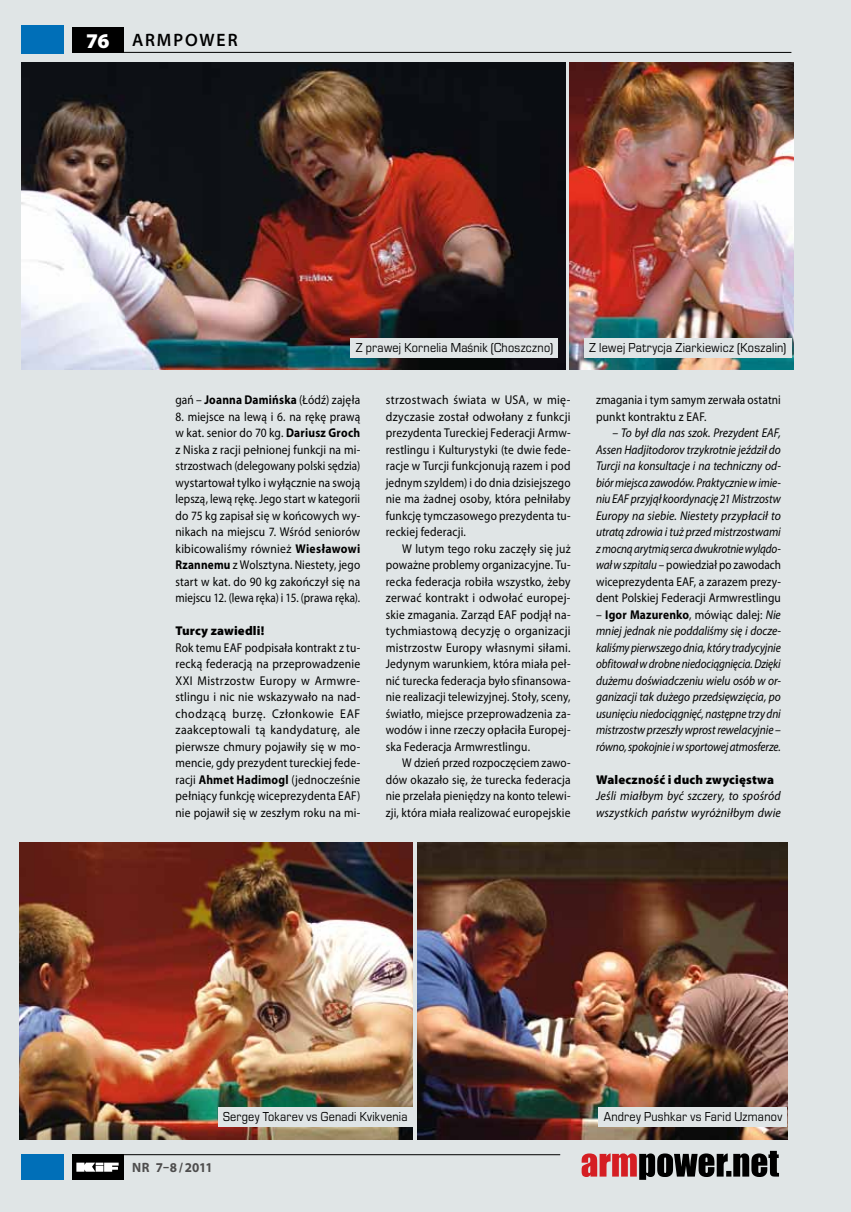
<style>
.page{position:relative;width:851px;height:1212px;background:#fff}
.page>*{position:absolute;margin:0;border:0;box-sizing:border-box;transform-origin:0 0}
.t1{font:900 21px "Myriad Pro";color:#fff}
.t2{font:600 semi-expanded 18px "Myriad Pro";color:#000;scale:.9 1}
.t3{font:13.5px "Eurostile TCE";letter-spacing:.02em;color:#000;scale:.9 1}
.t4{font:700 semi-expanded 13.5px "Myriad Pro";letter-spacing:-.005em;color:#4e4d4d;scale:.9 1}
.t5{font:12.75px/16.5px "Myriad Pro";letter-spacing:.015em;color:#000;text-align:justify;scale:.9 1}
.t6{font:italic 12.75px/16.5px "Myriad Pro";letter-spacing:-.005em;color:#000;text-align:justify;scale:.9 1}
.t7{font:12.75px/16.5px "Myriad Pro";letter-spacing:.015em;color:#000;text-align:justify;scale:.93 1}
.t8{font:12.75px/16.5px "Myriad Pro";letter-spacing:.015em;color:#000;text-align:justify;scale:.88 1}
.t9{font:italic 12.75px/16.5px "Myriad Pro";letter-spacing:.015em;color:#000;scale:.93 1}
.t10{font:12.75px/16.5px "Myriad Pro";letter-spacing:.015em;color:#000;scale:.89 1}
.t11{font:900 12.75px "Myriad Pro";letter-spacing:.01em;color:#000}
.s1{font-weight:700}
.s2{font-style:normal}
.s3{font-weight:700;font-style:normal}
</style>
<div class="page">
<div style="left:0;top:0;width:850px;height:1212px;background:#e0e5e6"></div>
<img style="left:21px;top:62px;width:544px;height:307px">
<img style="left:19px;top:842px;width:394px;height:298px">
<img style="left:569px;top:62px;width:224px;height:307px">
<img style="left:417px;top:842px;width:370px;height:298px">
<div style="left:350px;top:338px;width:208px;height:19px;background:#e0e5e6"></div>
<div style="left:218px;top:1107px;width:195px;height:19px;background:#e0e5e6"></div>
<div style="left:598px;top:1107px;width:189px;height:19px;background:#e0e5e6"></div>
<div style="left:584px;top:338px;width:207px;height:19px;background:#e0e5e6"></div>
<hr style="left:72px;top:52px;width:719px;height:1px;background:#000">
<div style="left:21px;top:25px;width:43px;height:29px;background:#006fb8"></div>
<div style="left:21px;top:1154px;width:43px;height:26px;background:#006fb8"></div>
<div style="left:72px;top:27px;width:51px;height:25px;background:#000"></div>
<div style="left:72px;top:1154px;width:51px;height:26px;background:#000"></div>
<svg style="left:76px;top:1162px;width:43px;height:10px"></svg>
<hr style="left:72px;top:1154px;width:488px;height:1px;background:#000">
<svg style="left:581px;top:1151px;width:197px;height:29px"></svg>
<h1 class="t1" style="left:86px;top:26px;width:25px">76</h1>
<h2 class="t2" style="left:132px;top:30px;width:62px">ARMPOW</h2>
<h2 class="t2" style="left:216px;top:30px;width:23px">ER</h2>
<p class="t3" style="left:355px;top:340px;width:221px">Z prawej Kornelia Maśnik (Choszczno)</p>
<p class="t5" style="left:175px;top:392px;width:207px">gań – <span class="s1">Joanna Damińska</span> (Łódź) zajęła</p>
<p class="t5" style="left:175px;top:408px;width:207px">8. miejsce na lewą i 6. na rękę prawą w kat. senior do 70 kg. <span class="s1">Dariusz Groch </span>z Niska z racji pełnionej funkcji na mi&shy;strzostwach (delegowany polski sędzia) wystartował tylko i wyłącznie na swoją lepszą, lewą rękę. Jego start w kategorii do 75 kg zapisał się w końcowych wy&shy;nikach na miejscu 7. Wśród seniorów kibicowaliśmy również <span class="s1">Wiesławowi Rzannemu</span> z Wolsztyna. Niestety, jego start w kat. do 90 kg zakończył się na miejscu 12. (lewa ręka) i 15. (prawa ręka).</p>
<p class="t11" style="left:175px;top:622px;width:90px">Turcy zawiedli!</p>
<p class="t5" style="left:175px;top:639px;width:207px">Rok temu EAF podpisała kontrakt z tu&shy;recką federacją na przeprowadzenie XXI Mistrzostw Europy w Armwre&shy;stlingu i nic nie wskazywało na nad&shy;chodzącą burzę. Członkowie EAF zaakceptowali tą kandydaturę, ale pierwsze chmury pojawiły się w mo&shy;mencie, gdy prezydent tureckiej fede&shy;racji <span class="s1">Ahmet Hadimogl</span> (jednocześnie pełniący funkcję wiceprezydenta EAF) nie pojawił się w zeszłym roku na mi-</p>
<p class="t7" style="left:386px;top:392px;width:200px">strzostwach świata w USA, w mię&shy;dzyczasie został odwołany z funkcji prezydenta Tureckiej Federacji Armw&shy;restlingu i Kulturystyki (te dwie fede&shy;racje w Turcji funkcjonują razem i pod jednym szyldem) i do dnia dzisiejszego nie ma żadnej osoby, która pełniłaby funkcję tymczasowego prezydenta tu&shy;reckiej federacji.</p>
<p class="t5" style="left:386px;top:540px;width:207px;text-indent:17px">W lutym tego roku zaczęły się już poważne problemy organizacyjne. Tu&shy;recka federacja robiła wszystko, żeby zerwać kontrakt i odwołać europej&shy;skie zmagania. Zarząd EAF podjął na&shy;tychmiastową decyzję o organizacji mistrzostw Europy własnymi siłami.<br>Jedynym warunkiem, która miała peł&shy;nić turecka federacja było sfinansowa&shy;nie realizacji telewizyjnej. Stoły, sceny, światło, miejsce przeprowadzenia za&shy;wodów i inne rzeczy opłaciła Europej&shy;ska Federacja Armwrestlingu.</p>
<p class="t8" style="left:386px;top:755px;width:211px;text-indent:16px">W dzień przed rozpoczęciem zawo&shy;dów okazało się, że turecka federacja nie przelała pieniędzy na konto telewi&shy;zji, która miała realizować europejskie</p>
<p class="t3" style="left:589px;top:340px;width:221px">Z lewej Patrycja Ziarkiewicz (Koszalin)</p>
<p class="t10" style="left:596px;top:392px;width:209px">zmagania i tym samym zerwała ostatni punkt kontraktu z EAF.</p>
<p class="t6" style="left:596px;top:425px;width:207px;text-indent:16px">– To był dla nas szok. Prezydent EAF, Assen Hadjitodorov trzykrotnie jeździł do Turcji na konsultacje i na techniczny od&shy;biór miejsca zawodów. Praktycznie w imie&shy;niu EAF przyjął koordynację 21 Mistrzostw Europy na siebie. Niestety przypłacił to utratą zdrowia i tuż przed mistrzostwami z mocną arytmią serca dwukrotnie wylądo&shy;wał w szpitalu <span class="s2">– powiedział po zawodach wiceprezydenta EAF, a zarazem prezy&shy;dent Polskiej Federacji Armwrestlingu</span></p>
<p class="t6" style="left:596px;top:606px;width:207px"><span class="s2">–</span> <span class="s3">Igor Mazurenko</span><span class="s2">, mówiąc dalej:</span> Nie mniej jednak nie poddaliśmy się i docze&shy;kaliśmy pierwszego dnia, który tradycyjnie obfitował w drobne niedociągnięcia. Dzięki dużemu doświadczeniu wielu osób w or&shy;ganizacji tak dużego przedsięwzięcia, po usunięciu niedociągnięć, następne trzy dni mistrzostw przeszły wprost rewelacyjnie – równo, spokojnie i w sportowej atmosferze.</p>
<p class="t11" style="left:596px;top:771px;width:179px">Waleczność i duch zwycięstwa</p>
<p class="t9" style="left:596px;top:788px;width:200px">Jeśli miałbym być szczery, to spośród wszystkich państw wyróżniłbym dwie</p>
<p class="t3" style="left:223px;top:1109px;width:206px">Sergey Tokarev vs Genadi Kvikvenia</p>
<p class="t3" style="left:603px;top:1109px;width:200px">Andrey Pushkar vs Farid Uzmanov</p>
<p class="t4" style="left:132px;top:1160px;width:91px">nr 7–8/2011</p>
</div>
